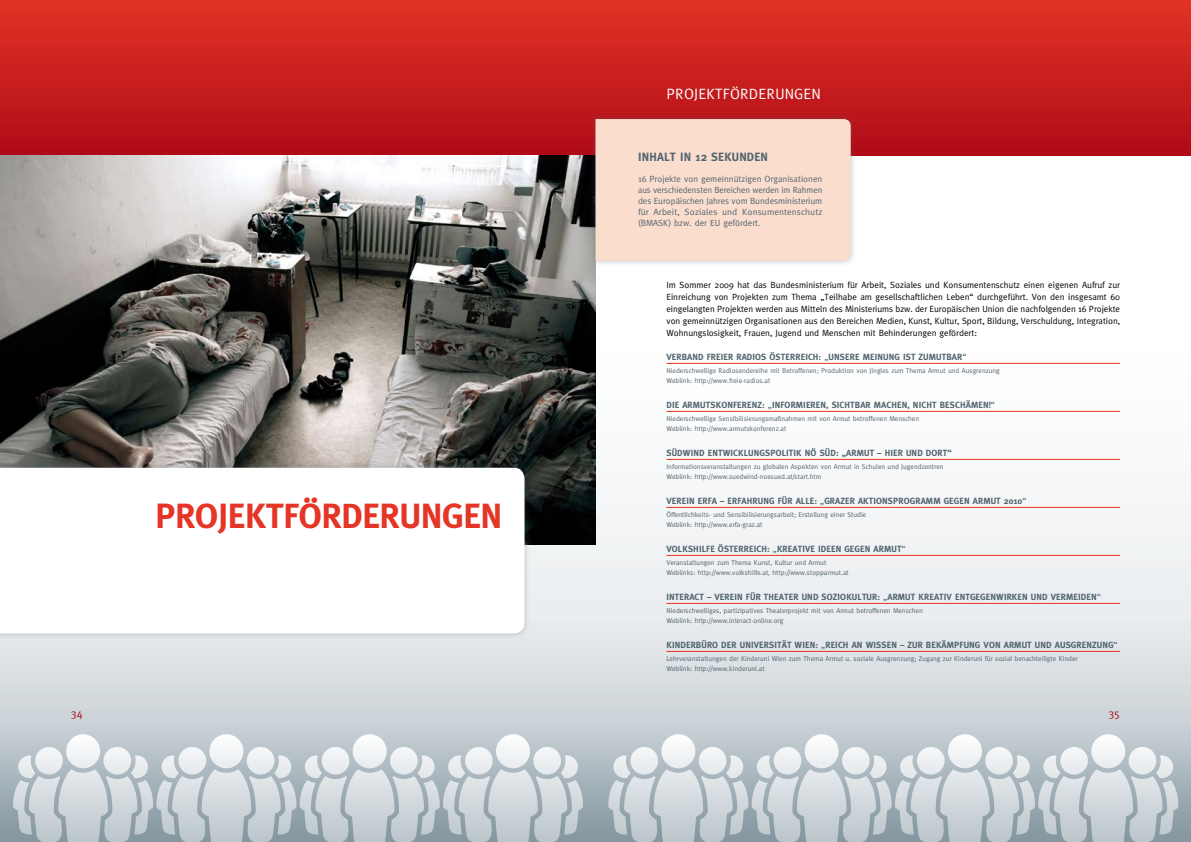
<style>
.page{position:relative;width:1191px;height:842px;background:#fff}
.page>*{position:absolute;margin:0;border:0;box-sizing:border-box;transform-origin:0 0}
.t1{font:700 35px "Meta";letter-spacing:-.005em;color:#e53527}
.t2{font:15px "Meta";letter-spacing:.015em;color:#fff}
.t3{font:700 12px "Meta";letter-spacing:.015em;color:#51656f}
.t4{font:11px "Meta";color:#ae0917}
.t5{font:9px/12px "Meta";color:#000;text-align:justify}
.t6{font:700 9px "Meta";letter-spacing:.015em;color:#51656f}
.t7{font:9px/10.8px "Meta";color:#51656f;text-align:justify}
.t8{font:7px/10px "Meta";color:#51656f}
.s1{font-weight:400}
</style>
<div class="page">
<img style="left:0;top:266px;width:1191px;height:576px">
<div style="left:0;top:0;width:595px;height:156px;background:linear-gradient(to bottom,#e23325,#b00b17)"></div>
<svg style="left:13px;top:734px;width:570px;height:108px;background:#c4ccd1"></svg>
<div style="left:595px;top:0;width:596px;height:156px;background:linear-gradient(to bottom,#e23325,#b00b17)"></div>
<svg style="left:608px;top:734px;width:570px;height:108px;background:#c3ccd1"></svg>
<img style="left:0;top:156px;width:595px;height:388px">
<div style="left:0;top:461px;width:530px;height:178px;background:#51656f;opacity:.35"></div>
<svg style="left:0;top:468px;width:524px;height:165px"></svg>
<div style="left:589px;top:113px;width:267px;height:153px;background:#51656f;opacity:.35"></div>
<div style="left:595px;top:119px;width:255px;height:142px;background:#fbddce"></div>
<hr style="left:666px;top:363px;width:454px;height:1px;background:#e53527">
<hr style="left:666px;top:411px;width:454px;height:1px;background:#e53527">
<hr style="left:666px;top:459px;width:454px;height:1px;background:#e53527">
<hr style="left:666px;top:507px;width:454px;height:1px;background:#e53527">
<hr style="left:666px;top:555px;width:454px;height:1px;background:#e53527">
<hr style="left:666px;top:603px;width:454px;height:1px;background:#e53527">
<hr style="left:666px;top:651px;width:454px;height:1px;background:#e53527">
<h2 class="t2" style="left:666px;top:85px;width:156px">Projektförderungen</h2>
<h1 class="t1" style="left:156px;top:496px;width:348px">PROJEKTFÖRDERUNGEN</h1>
<h3 class="t3" style="left:638px;top:150px;width:131px">INHALT IN 12 SEKUNDEN</h3>
<p class="t7" style="left:638px;top:174px;width:186px">16 Projekte von gemeinnützigen Organisationen aus verschiedensten Bereichen werden im Rahmen des Europäischen Jahres vom Bundesministerium für Arbeit, Soziales und Konsumentenschutz (BMASK) bzw. der EU gefördert.</p>
<p class="t5" style="left:666px;top:279px;width:455px">Im Sommer 2009 hat das Bundesministerium für Arbeit, Soziales und Konsumentenschutz einen eigenen Aufruf zur Einreichung von Projekten zum Thema „Teilhabe am gesellschaftlichen Leben“ durchgeführt. Von den insgesamt 60 eingelangten Projekten werden aus Mitteln des Ministeriums bzw. der Europäischen Union die nachfolgenden 16 Projekte von gemeinnützigen Organisationen aus den Bereichen Medien, Kunst, Kultur, Sport, Bildung, Verschuldung, Integration, Wohnungslosigkeit, Frauen, Jugend und Menschen mit Behinderungen gefördert:</p>
<p class="t6" style="left:666px;top:352px;width:301px">VERBAND FREIER RADIOS ÖSTERREICH: <span class="s1">„</span>UNSERE MEINUNG IST ZUMUTBAR<span class="s1">“</span></p>
<p class="t8" style="left:666px;top:365px;width:335px">N iederschwellige Radiosendereihe mit Betroffenen; Produktion von Jingles zum Thema Armut und Ausgrenzung<br>Weblink: http://www.freie-radios.at</p>
<p class="t6" style="left:666px;top:400px;width:330px">DIE ARMUTSKONFERENZ: <span class="s1">„</span>INFORMIEREN, SICHTBAR MACHEN, NICHT BESCHÄMEN!<span class="s1">“</span></p>
<p class="t8" style="left:666px;top:413px;width:254px">N iederschwellige Sensibilisierungsmaßnahmen mit von Armut betroffenen Menschen<br>Weblink: http://www.armutskonferenz.at</p>
<p class="t6" style="left:666px;top:448px;width:287px">SÜDWIND ENTWICKLUNGSPOLITIK NÖ SÜD: „ARMUT – HIER UND DORT“</p>
<p class="t8" style="left:666px;top:461px;width:279px">Informationsveranstaltungen zu globalen Aspekten von Armut in Schulen und Jugendzentren<br>Weblink: http://www.suedwind-noesued.at/start.htm</p>
<p class="t6" style="left:666px;top:496px;width:361px">VEREIN ERFA – ERFAHRUNG FÜR ALLE: <span class="s1">„</span>GRAZER AKTIONSPROGRAMM GEGEN ARMUT 2010<span class="s1">“</span></p>
<p class="t8" style="left:666px;top:509px;width:201px">Öffentlichkeits- und Sensibilisierungsarbeit; Erstellung einer Studie<br>Weblink: http://www.erfa-graz.at</p>
<p class="t6" style="left:666px;top:544px;width:241px">VOLKSHILFE ÖSTERREICH: <span class="s1">„</span>KREATIVE IDEEN GEGEN ARMUT<span class="s1">“</span></p>
<p class="t8" style="left:666px;top:557px;width:184px">Veranstaltungen zum Thema Kunst, Kultur und Armut<br>Weblinks: http://www.volkshilfe.at, http://www.stopparmut.at</p>
<p class="t6" style="left:666px;top:592px;width:29px">INTERACT</p>
<p class="t6" style="left:707px;top:592px;width:395px">– VEREIN FÜR THEATER UND SOZIOKULTUR: <span class="s1">„</span>ARMUT KREATIV ENTGEGENWIRKEN UND VERMEIDEN<span class="s1">“</span></p>
<p class="t8" style="left:666px;top:605px;width:258px">N iederschwelliges, partizipatives Theaterprojekt mit von Armut betroffenen Menschen<br>Weblink: http://www.interact-online.org</p>
<p class="t6" style="left:666px;top:640px;width:453px">KINDERBÜRO DER UNIVERSITÄT WIEN: <span class="s1">„</span>REICH AN WISSEN – ZUR BEKÄMPFUNG VON ARMUT UND AUSGRENZUNG<span class="s1">“</span></p>
<p class="t8" style="left:666px;top:653px;width:413px">Lehrveranstaltungen der Kinderuni Wien zum Thema Armut u. soziale Ausgrenzung; Zugang zur Kinderuni für sozial benachteiligte Kinder<br>Weblink: http://www.kinderuni.at</p>
<h3 class="t4" style="left:71px;top:707px;width:13px">34</h3>
<h3 class="t4" style="left:1108px;top:707px;width:13px">35</h3>
</div>
